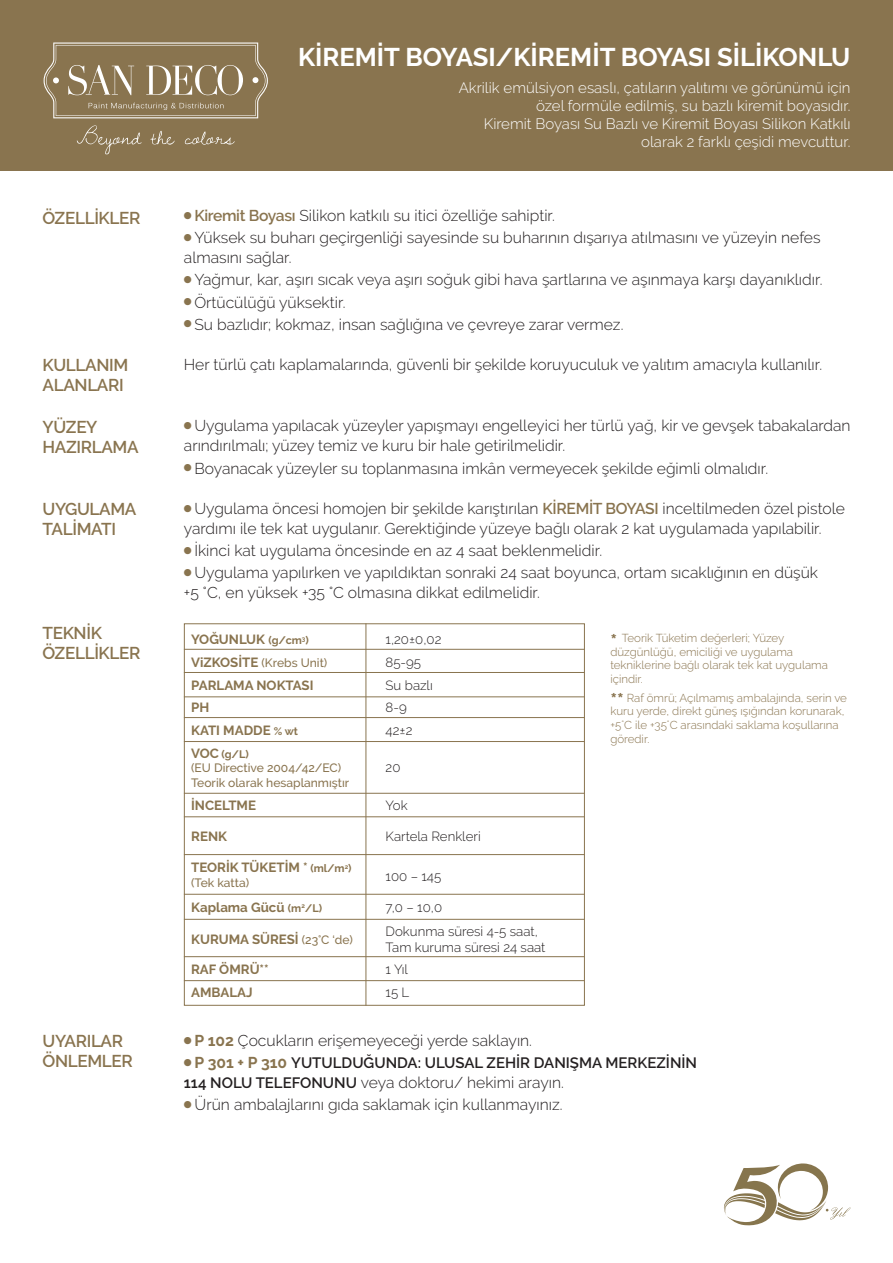
<style>
.page{position:relative;width:893px;height:1263px;background:#fff}
.page>*{position:absolute;margin:0;border:0;box-sizing:border-box;transform-origin:0 0}
.t1{font:700 25.5px "Raleway";color:#fff}
.t2{font:600 17.1px "Raleway";letter-spacing:-.02em;color:#89744f}
.t3{font:300 15.6px/20px "Raleway";color:#231f20}
.t4{font:300 15px/18px "Raleway";color:#fff;text-align:right}
.t5{font:600 15px "Raleway";color:#231f20}
.t6{font:700 13.35px "Raleway";color:#89744f}
.t7{font:300 13.35px "Raleway";color:#231f20}
.t8{font:500 12.15px "Raleway";color:#89744f}
.t9{font:300 11.55px/13.8px "Raleway";color:#89744f}
.t10{font:700 10.8px "Raleway";color:#89744f}
.t11{font:700 6.3px "Raleway";color:#89744f}
.s1{color:#89744f}
.s2{font-weight:600;color:#89744f}
.s3{font-size:10.8px}
.s4{font-weight:700;font-size:13.35px}
.s5{font-size:13.35px}
.s6{font-weight:500;font-size:12.15px}
.s7{font-weight:700;font-size:19.65px}
.s8{font-weight:700;color:#89744f}
.s9{font-weight:700;font-size:15.6px;color:#89744f}
.s10{font-weight:600;font-size:15px}
</style>
<div class="page">
<div style="left:0;top:0;width:893px;height:171px;background:#89744f"></div>
<div style="left:184px;top:623px;width:401px;height:383px;border:1px solid #89744f"></div>
<hr style="left:184px;top:649px;width:400px;height:1px;background:#89744f">
<hr style="left:184px;top:672px;width:400px;height:1px;background:#89744f">
<hr style="left:184px;top:697px;width:400px;height:1px;background:#89744f">
<hr style="left:184px;top:717px;width:400px;height:1px;background:#89744f">
<hr style="left:184px;top:741px;width:400px;height:1px;background:#89744f">
<hr style="left:184px;top:793px;width:400px;height:1px;background:#89744f">
<hr style="left:184px;top:816px;width:400px;height:1px;background:#89744f">
<hr style="left:184px;top:854px;width:400px;height:1px;background:#89744f">
<hr style="left:184px;top:894px;width:400px;height:1px;background:#89744f">
<hr style="left:184px;top:919px;width:400px;height:1px;background:#89744f">
<hr style="left:184px;top:956px;width:400px;height:1px;background:#89744f">
<hr style="left:184px;top:980px;width:400px;height:1px;background:#89744f">
<hr style="left:366px;top:623px;width:1px;height:383px;background:#89744f">
<svg style="left:724px;top:1163px;width:126px;height:63px"></svg>
<svg style="left:44px;top:43px;width:224px;height:75px"></svg>
<svg style="left:77px;top:125px;width:65px;height:29px"></svg>
<svg style="left:150px;top:131px;width:25px;height:14px"></svg>
<svg style="left:185px;top:131px;width:50px;height:14px"></svg>
<p class="t1" style="left:298px;top:43px;width:554px">KİREMİT BOYASI/KİREMİT BOYASI SİLİKONLU</p>
<p class="t2" style="left:43px;top:208px;width:99px">ÖZELLİKLER</p>
<p class="t4" style="left:459px;top:79px;width:393px">Akrilik emülsiyon esaslı, çatıların yalıtımı ve görünümü için özel formüle edilmiş, su bazlı kiremit boyasıdır.</p>
<p class="t4" style="left:484px;top:115px;width:368px">Kiremit Boyası Su Bazlı ve Kiremit Boyası Silikon Katkılı olarak 2 farklı çeşidi mevcuttur.</p>
<p class="t3" style="left:184px;top:206px;width:373px"><span class="s1">●</span> <span class="s2">Kiremit Boyası</span> Silikon katkılı su itici özelliğe sahiptir.</p>
<p class="t3" style="left:184px;top:228px;width:638px"><span class="s1">●</span> Yüksek su buharı geçirgenliği sayesinde su buharının dışarıya atılmasını ve yüzeyin nefes almasını sağlar.</p>
<p class="t3" style="left:184px;top:270px;width:640px"><span class="s1">●</span> Yağmur, kar, aşırı sıcak veya aşırı soğuk gibi hava şartlarına ve aşınmaya karşı dayanıklıdır.</p>
<p class="t3" style="left:184px;top:292px;width:163px"><span class="s1">●</span> Örtücülüğü yüksektir.</p>
<p class="t3" style="left:184px;top:314px;width:441px"><span class="s1">●</span> Su bazlıdır; kokmaz, insan sağlığına ve çevreye zarar vermez.</p>
<p class="t2" style="left:43px;top:355px;width:87px">KULLANIM</p>
<p class="t3" style="left:184px;top:354px;width:640px">Her türlü çatı kaplamalarında, güvenli bir şekilde koruyuculuk ve yalıtım amacıyla kullanılır.</p>
<p class="t2" style="left:43px;top:375px;width:83px">ALANLARI</p>
<p class="t2" style="left:43px;top:417px;width:57px">YÜZEY</p>
<p class="t2" style="left:43px;top:437px;width:98px">HAZIRLAMA</p>
<p class="t3" style="left:184px;top:416px;width:668px"><span class="s1">●</span> Uygulama yapılacak yüzeyler yapışmayı engelleyici her türlü yağ, kir ve gevşek tabakalardan arındırılmalı; yüzey temiz ve kuru bir hale getirilmelidir.</p>
<p class="t3" style="left:184px;top:458px;width:586px"><span class="s1">●</span> Boyanacak yüzeyler su toplanmasına imkân vermeyecek şekilde eğimli olmalıdır.</p>
<p class="t2" style="left:43px;top:499px;width:95px">UYGULAMA</p>
<p class="t2" style="left:43px;top:519px;width:75px">TALİMATI</p>
<p class="t3" style="left:184px;top:498px;width:663px"><span class="s1">●</span> Uygulama öncesi homojen bir şekilde karıştırılan <span class="s2">KİREMİT BOYASI</span> inceltilmeden özel pistole yardımı ile tek kat uygulanır. Gerektiğinde yüzeye bağlı olarak 2 kat uygulamada yapılabilir.</p>
<p class="t3" style="left:184px;top:540px;width:420px"><span class="s1">●</span> İkinci kat uygulama öncesinde en az 4 saat beklenmelidir.</p>
<p class="t3" style="left:184px;top:562px;width:636px"><span class="s1">●</span> Uygulama yapılırken ve yapıldıktan sonraki 24 saat boyunca, ortam sıcaklığının en düşük +5 °C, en yüksek +35 °C olmasına dikkat edilmelidir.</p>
<p class="t2" style="left:43px;top:623px;width:61px">TEKNİK</p>
<p class="t2" style="left:43px;top:643px;width:99px">ÖZELLİKLER</p>
<p class="t6" style="left:191px;top:632px;width:112px">YOĞUNLUK <span class="s3">(g/cm</span></p>
<p class="t7" style="left:386px;top:632px;width:57px">1,20±0,02</p>
<p class="t11" style="left:302px;top:635px;width:8px">3<span class="s3">)</span></p>
<p class="t8" style="left:191px;top:656px;width:138px"><span class="s4">ViZKOSİTE</span> (Krebs Unit)</p>
<p class="t7" style="left:386px;top:654px;width:37px">85-95</p>
<p class="t6" style="left:191px;top:677px;width:124px">PARLAMA NOKTASI</p>
<p class="t7" style="left:386px;top:677px;width:49px">Su bazlı</p>
<p class="t6" style="left:191px;top:700px;width:20px">PH</p>
<p class="t7" style="left:386px;top:700px;width:23px">8-9</p>
<p class="t6" style="left:191px;top:723px;width:108px">KATI MADDE <span class="s3">% wt</span></p>
<p class="t7" style="left:386px;top:723px;width:28px">42±2</p>
<p class="t7" style="left:386px;top:760px;width:16px">20</p>
<p class="t10" style="left:191px;top:748px;width:59px"><span class="s5">VOC</span> (g/L)</p>
<p class="t8" style="left:191px;top:761px;width:152px">(EU Directive 2004/42/EC)</p>
<p class="t8" style="left:191px;top:776px;width:160px">Teorik olarak hesaplanmıştır</p>
<p class="t6" style="left:191px;top:797px;width:66px">İNCELTME</p>
<p class="t7" style="left:386px;top:797px;width:24px">Yok</p>
<p class="t6" style="left:191px;top:829px;width:37px">RENK</p>
<p class="t7" style="left:386px;top:829px;width:97px">Kartela Renkleri</p>
<p class="t7" style="left:386px;top:868px;width:57px">100 – 145</p>
<p class="t6" style="left:191px;top:860px;width:162px">TEORİK TÜKETİM * <span class="s3">(ml/m</span><sup>2</sup><span class="s3">)</span></p>
<p class="t8" style="left:191px;top:875px;width:59px">(Tek katta)</p>
<p class="t6" style="left:191px;top:899px;width:133px">Kaplama Gücü <span class="s3">(m</span><sup>2</sup><span class="s3">/L)</span></p>
<p class="t7" style="left:386px;top:899px;width:58px">7,0 – 10,0</p>
<p class="t7" style="left:386px;top:923px;width:154px">Dokunma süresi 4-5 saat,</p>
<p class="t7" style="left:386px;top:940px;width:161px">Tam kuruma süresi 24 saat</p>
<p class="t6" style="left:191px;top:932px;width:163px">KURUMA SÜRESİ <span class="s6">(23°C ‘de)</span></p>
<p class="t6" style="left:191px;top:962px;width:79px">RAF ÖMRÜ**</p>
<p class="t7" style="left:386px;top:962px;width:24px">1 Yıl</p>
<p class="t6" style="left:191px;top:985px;width:63px">AMBALAJ</p>
<p class="t7" style="left:386px;top:984px;width:25px">15 L</p>
<p class="t9" style="left:610px;top:631px;width:219px"><span class="s7">*</span> Teorik Tüketim değerleri; Yüzey düzgünlüğü, emiciliği ve uygulama tekniklerine bağlı olarak tek kat uygulama içindir.</p>
<p class="t9" style="left:610px;top:691px;width:238px"><span class="s7">**</span> Raf ömrü; Açılmamış ambalajında, serin ve kuru yerde, direkt güneş ışığından korunarak, +5˚C ile +35˚C arasındaki saklama koşullarına göredir.</p>
<p class="t2" style="left:43px;top:1031px;width:82px">UYARILAR</p>
<p class="t2" style="left:43px;top:1051px;width:92px">ÖNLEMLER</p>
<p class="t3" style="left:184px;top:1030px;width:350px"><span class="s1">●</span> <span class="s8">P 102</span> Çocukların erişemeyeceği yerde saklayın.</p>
<p class="t5" style="left:184px;top:1054px;width:515px"><span class="s1">●</span> <span class="s9">P 301 + P 310</span> YUTULDUĞUNDA: ULUSAL ZEHİR DANIŞMA MERKEZİNİN</p>
<p class="t3" style="left:184px;top:1072px;width:381px"><span class="s10">114 NOLU TELEFONUNU</span> veya doktoru/ hekimi arayın.</p>
<p class="t3" style="left:184px;top:1094px;width:380px"><span class="s1">●</span> Ürün ambalajlarını gıda saklamak için kullanmayınız.</p>
</div>
